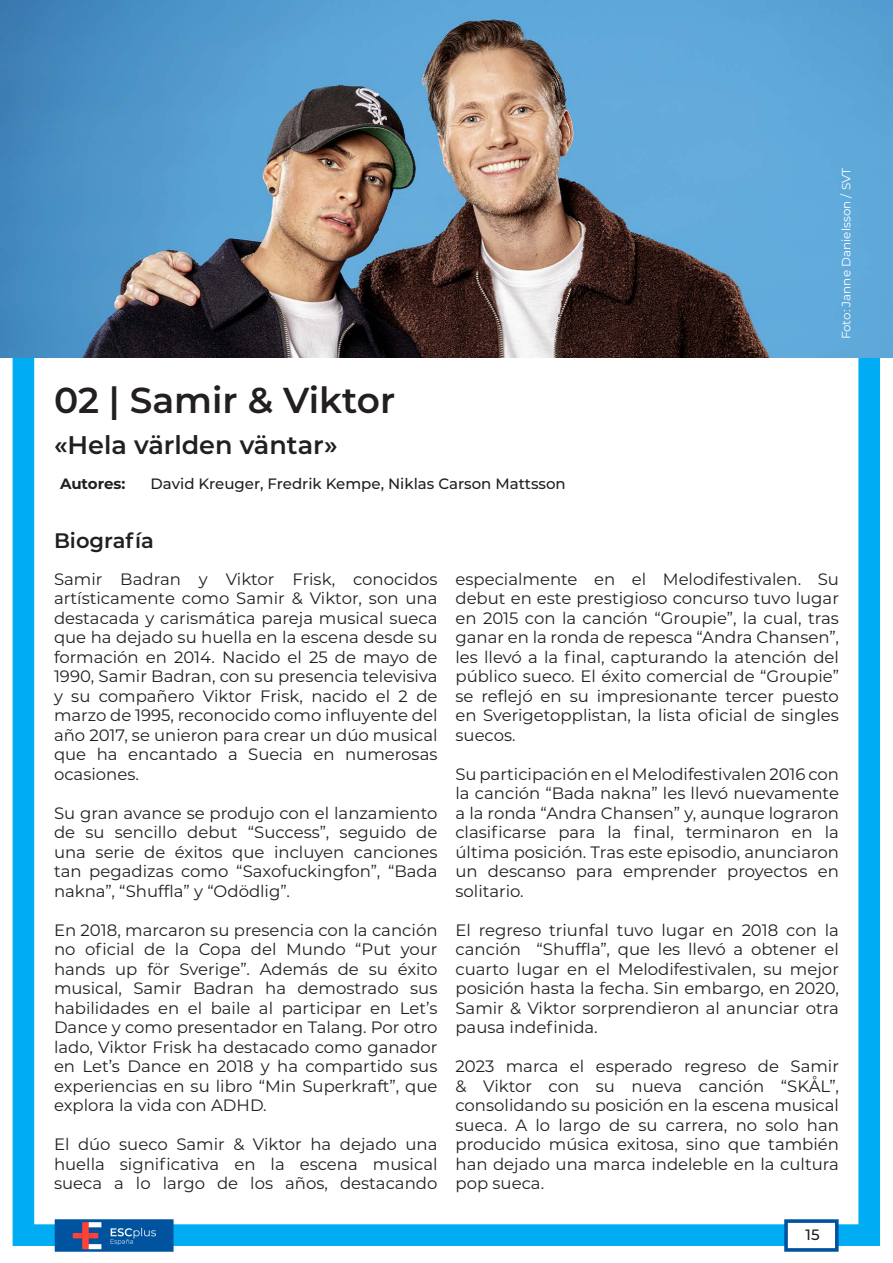
<style>
.page{position:relative;width:893px;height:1263px;background:#fff}
.page>*{position:absolute;margin:0;border:0;box-sizing:border-box;transform-origin:0 0}
.t1{font:600 36px "Montserrat";color:#231f20}
.t2{font:600 25.5px "Montserrat";color:#231f20}
.t3{font:600 21px "Montserrat";color:#231f20}
.t4{font:16.5px/19.5px "Montserrat";color:#231f20;text-align:justify}
.t5{font:500 15px "Montserrat";color:#231f20}
.t6{font:700 15px "Montserrat";letter-spacing:-.005em;color:#231f20}
.t7{font:12px "Montserrat";color:#fff}
</style>
<div class="page">
<img style="left:0;top:357px;width:893px;height:895px">
<img style="left:0;top:0;width:893px;height:357px">
<h1 class="t1" style="left:54px;top:375px;width:343px">02 | Samir &amp; Viktor</h1>
<h2 class="t2" style="left:54px;top:427px;width:285px">«Hela världen väntar»</h2>
<p class="t6" style="left:60px;top:473px;width:67px">Autores:</p>
<p class="t5" style="left:151px;top:473px;width:417px">David Kreuger, Fredrik Kempe, Niklas Carson Mattsson</p>
<p class="t3" style="left:54px;top:525px;width:101px">Biografía</p>
<p class="t7" style="left:838px;top:339px;width:173px;rotate:-90deg">Foto: Janne Danielsson / SVT</p>
<p class="t4" style="left:54px;top:569px;width:385px">Samir Badran y Viktor Frisk, conocidos artísticamente como Samir &amp; Viktor, son una destacada y carismática pareja musical sueca que ha dejado su huella en la escena desde su formación en 2014. Nacido el 25 de mayo de 1990, Samir Badran, con su presencia televisiva y su compañero Viktor Frisk, nacido el 2 de marzo de 1995, reconocido como influyente del año 2017, se unieron para crear un dúo musical que ha encantado a Suecia en numerosas ocasiones.</p>
<p class="t4" style="left:54px;top:803px;width:385px">Su gran avance se produjo con el lanzamiento de su sencillo debut “Success”, seguido de una serie de éxitos que incluyen canciones tan pegadizas como “Saxofuckingfon”, “Bada nakna”, “Shuffla” y “Odödlig”.</p>
<p class="t4" style="left:54px;top:920px;width:385px">En 2018, marcaron su presencia con la canción no oficial de la Copa del Mundo “Put your hands up för Sverige”. Además de su éxito musical, Samir Badran ha demostrado sus habilidades en el baile al participar en Let’s Dance y como presentador en Talang. Por otro lado, Viktor Frisk ha destacado como ganador en Let’s Dance en 2018 y ha compartido sus experiencias en su libro “Min Superkraft”, que explora la vida con ADHD.</p>
<p class="t4" style="left:54px;top:1134px;width:385px">El dúo sueco Samir &amp; Viktor ha dejado una huella significativa en la escena musical sueca a lo largo de los años, destacando</p>
<p class="t4" style="left:455px;top:569px;width:385px">especialmente en el Melodifestivalen. Su debut en este prestigioso concurso tuvo lugar en 2015 con la canción “Groupie”, la cual, tras ganar en la ronda de repesca “Andra Chansen”, les llevó a la final, capturando la atención del público sueco. El éxito comercial de “Groupie” se reflejó en su impresionante tercer puesto en Sverigetopplistan, la lista oficial de singles suecos.</p>
<p class="t4" style="left:455px;top:764px;width:385px">Su participación en el Melodifestivalen 2016 con la canción “Bada nakna” les llevó nuevamente a la ronda “Andra Chansen” y, aunque lograron clasificarse para la final, terminaron en la última posición. Tras este episodio, anunciaron un descanso para emprender proyectos en solitario.</p>
<p class="t4" style="left:455px;top:920px;width:385px">El regreso triunfal tuvo lugar en 2018 con la canción “Shuffla”, que les llevó a obtener el cuarto lugar en el Melodifestivalen, su mejor posición hasta la fecha. Sin embargo, en 2020, Samir &amp; Viktor sorprendieron al anunciar otra pausa indefinida.</p>
<p class="t4" style="left:455px;top:1056px;width:385px">2023 marca el esperado regreso de Samir &amp; Viktor con su nueva canción “SKÅL”, consolidando su posición en la escena musical sueca. A lo largo de su carrera, no solo han producido música exitosa, sino que también han dejado una marca indeleble en la cultura pop sueca.</p>
<p class="t5" style="left:805px;top:1224px;width:16px">15</p>
</div>
